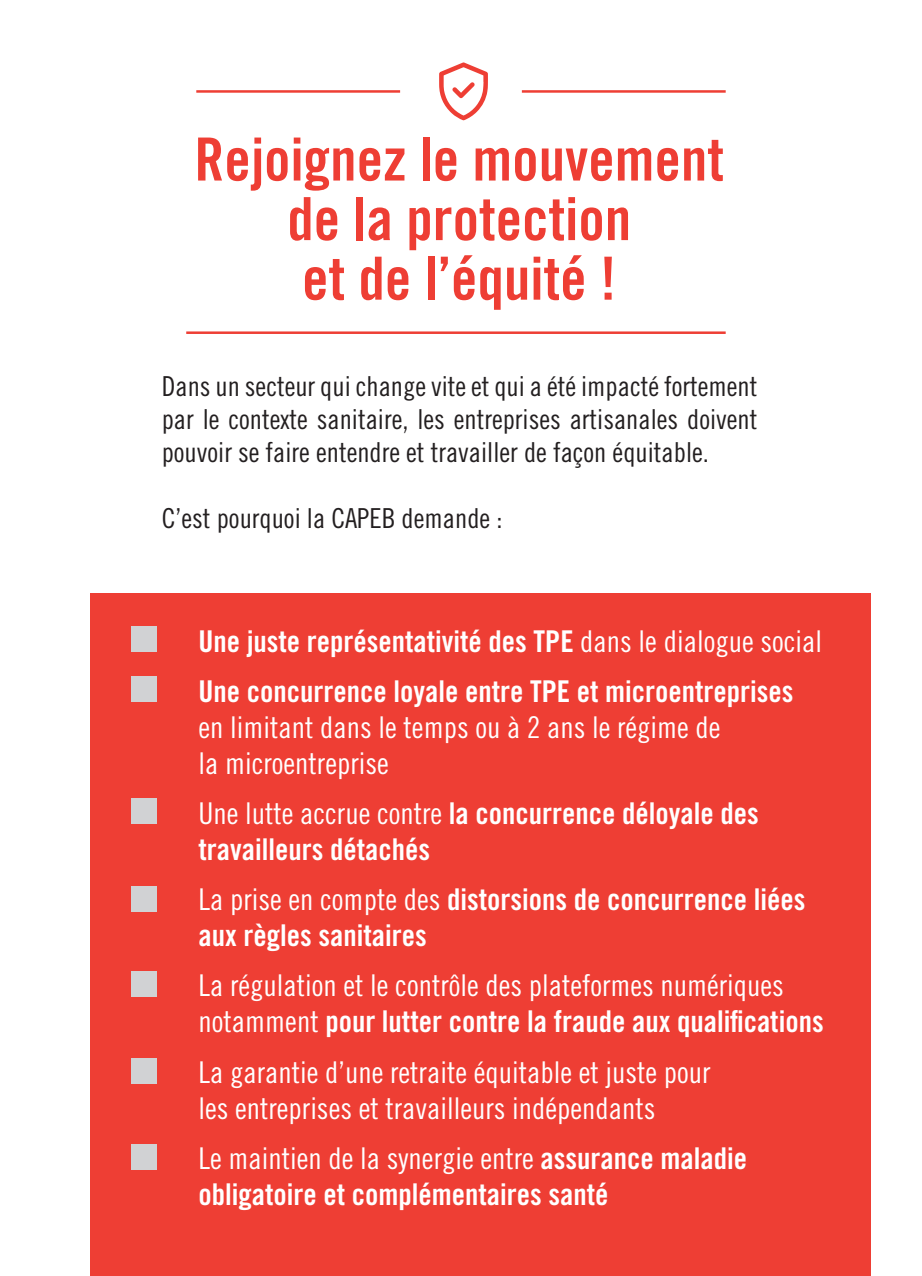
<style>
.page{position:relative;width:922px;height:1276px;background:#fff}
.page>*{position:absolute;margin:0;border:0;box-sizing:border-box;transform-origin:0 0}
.t1{font:59.5px/59.5px "Trade Gothic Bold Cond Twenty";color:#ee3e34;text-align:center}
.t2{font:30px/36px "Trade Gothic Cond Eighteen";color:#fff}
.t3{font:30px/36px "Trade Gothic Bold Cond Twenty";color:#fff}
.t4{font:27.5px/33px "Trade Gothic Cond Eighteen";color:#231f20;text-align:justify}
.s1{font-family:"Trade Gothic Cond Eighteen"}
.s2{font-family:"Trade Gothic Bold Cond Twenty"}
</style>
<div class="page">
<div style="left:90px;top:594px;width:780px;height:682px;background:#ee3e34"></div>
<div style="left:131px;top:626px;width:26px;height:26px;background:#d1d2d4"></div>
<div style="left:131px;top:676px;width:26px;height:25px;background:#d1d2d4"></div>
<div style="left:131px;top:798px;width:26px;height:25px;background:#d1d2d4"></div>
<div style="left:131px;top:886px;width:26px;height:25px;background:#d1d2d4"></div>
<div style="left:131px;top:971px;width:26px;height:25px;background:#d1d2d4"></div>
<div style="left:131px;top:1057px;width:26px;height:26px;background:#d1d2d4"></div>
<div style="left:131px;top:1144px;width:26px;height:26px;background:#d1d2d4"></div>
<hr style="left:521px;top:90px;width:204px;height:3px;background:#ee3e34">
<hr style="left:196px;top:90px;width:204px;height:3px;background:#ee3e34">
<hr style="left:186px;top:331px;width:539px;height:3px;background:#ee3e34">
<svg style="left:439px;top:62px;width:49px;height:58px"></svg>
<p class="t1" style="left:194px;top:129px;width:531px">Rejoignez le mouvement de la protection<br>et de l’équité !</p>
<p class="t4" style="left:162px;top:369px;width:597px">Dans un secteur qui change vite et qui a été impacté fortement par le contexte sanitaire, les entreprises artisanales doivent pouvoir se faire entendre et travailler de façon équitable.</p>
<p class="t4" style="left:162px;top:501px;width:342px">C’est pourquoi la CAPEB demande :</p>
<p class="t3" style="left:198px;top:622px;width:624px">Une juste représentativité des TPE <span class="s1">dans le dialogue social</span></p>
<p class="t2" style="left:198px;top:673px;width:596px"><span class="s2">Une concurrence loyale entre TPE et microentreprises </span>en limitant dans le temps ou à 2 ans le régime de<br>la microentreprise</p>
<p class="t3" style="left:198px;top:795px;width:561px"><span class="s1">Une lutte accrue contre</span> la concurrence déloyale des travailleurs détachés</p>
<p class="t3" style="left:198px;top:881px;width:608px"><span class="s1">La prise en compte des</span> distorsions de concurrence liées aux règles sanitaires</p>
<p class="t2" style="left:198px;top:967px;width:626px">La régulation et le contrôle des plateformes numériques notamment <span class="s2">pour lutter contre la fraude aux qualifications</span></p>
<p class="t2" style="left:198px;top:1053px;width:513px">La garantie d’une retraite équitable et juste pour les entreprises et travailleurs indépendants</p>
<p class="t3" style="left:198px;top:1140px;width:550px"><span class="s1">Le maintien de la synergie entre</span> assurance maladie obligatoire et complémentaires santé</p>
</div>
